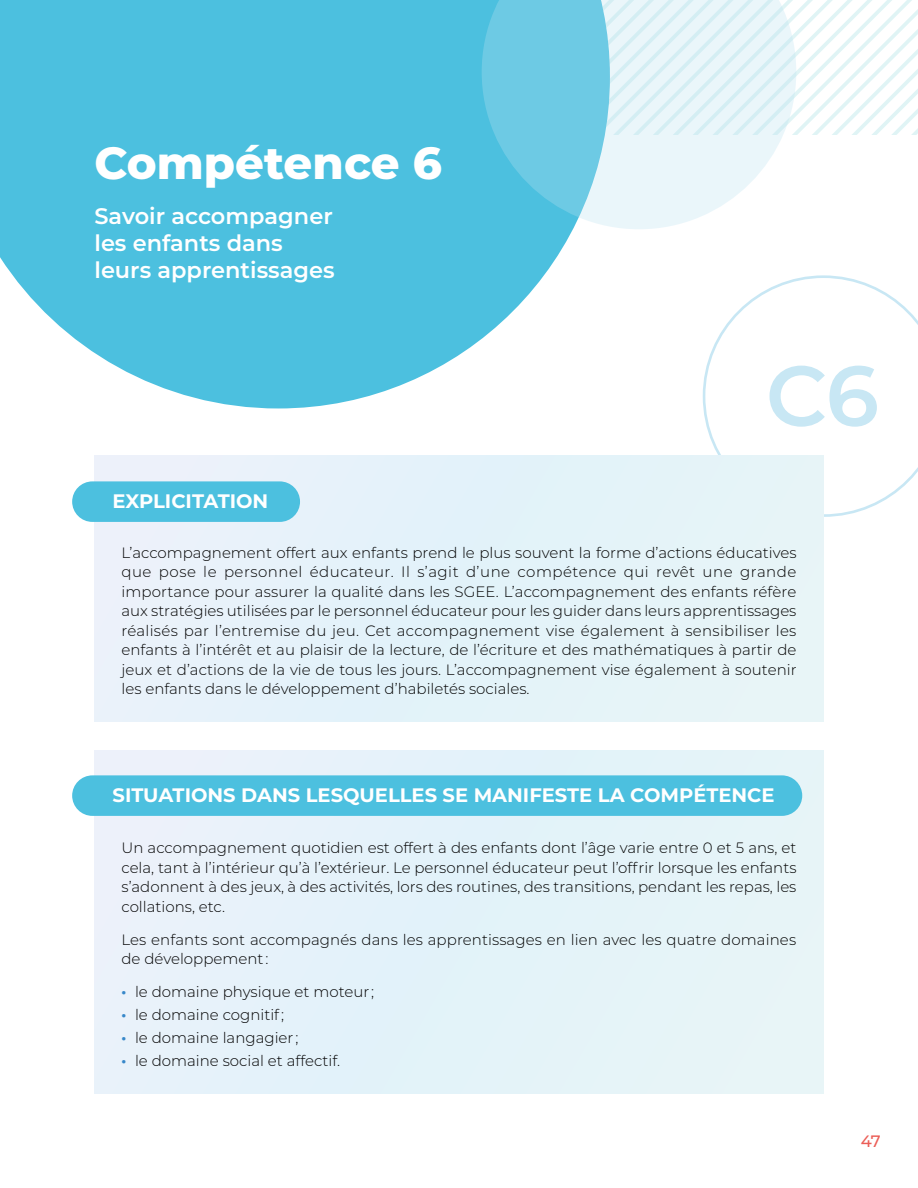
<style>
.page{position:relative;width:918px;height:1188px;background:#fff}
.page>*{position:absolute;margin:0;border:0;box-sizing:border-box;transform-origin:0 0}
.t1{font:600 84.75px "Montserrat";color:#c8e7f4}
.t2{font:800 45px "Montserrat";color:#fff}
.t3{font:600 22.5px/27px "Montserrat";color:#fff}
.t4{font:700 19.5px "Montserrat";color:#fff}
.t5{font:500 16.5px "Montserrat";color:#eb5e57}
.t6{font:300 15px/19.5px "Montserrat";color:#000;text-align:justify}
.s1{font-weight:800;color:#3788c9}
</style>
<div class="page">
<svg style="left:796px;top:0;width:122px;height:135px"></svg>
<svg style="left:703px;top:275px;width:215px;height:242px"></svg>
<svg style="left:0;top:0;width:573px;height:408px;background:#62c8e3"></svg>
<svg style="left:482px;top:0;width:314px;height:229px;background:#b7e4f1"></svg>
<div style="left:94px;top:751px;width:730px;height:342px;background:#e5f2f9"></div>
<div style="left:94px;top:456px;width:730px;height:265px;background:#e5f2f9"></div>
<div style="left:72px;top:481px;width:228px;height:41px;background:#4cc0df;border-radius:20px"></div>
<div style="left:72px;top:775px;width:730px;height:41px;background:#4cc0df;border-radius:20px"></div>
<h2 class="t2" style="left:94px;top:130px;width:349px">Compétence 6</h2>
<h3 class="t3" style="left:94px;top:202px;width:242px">Savoir accompagner les enfants dans leurs apprentissages</h3>
<h3 class="t4" style="left:113px;top:488px;width:157px">EXPLICITATION</h3>
<h1 class="t1" style="left:766px;top:336px;width:115px">C6</h1>
<p class="t6" style="left:122px;top:542px;width:677px">L’accompagnement offert aux enfants prend le plus souvent la forme d’actions éducatives que pose le personnel éducateur. Il s’agit d’une compétence qui revêt une grande importance pour assurer la qualité dans les SGEE. L’accompagnement des enfants réfère aux stratégies utilisées par le personnel éducateur pour les guider dans leurs apprentissages réalisés par l’entremise du jeu. Cet accompagnement vise également à sensibiliser les enfants à l’intérêt et au plaisir de la lecture, de l’écriture et des mathématiques à partir de jeux et d’actions de la vie de tous les jours. L’accompagnement vise également à soutenir les enfants dans le développement d’habiletés sociales.</p>
<h3 class="t4" style="left:113px;top:781px;width:664px">SITUATIONS DANS LESQUELLES SE MANIFESTE LA COMPÉTENCE</h3>
<p class="t6" style="left:122px;top:838px;width:677px">Un accompagnement quotidien est offert à des enfants dont l’âge varie entre 0 et 5 ans, et cela, tant à l’intérieur qu’à l’extérieur. Le personnel éducateur peut l’offrir lorsque les enfants s’adonnent à des jeux, à des activités, lors des routines, des transitions, pendant les repas, les collations, etc.</p>
<p class="t6" style="left:122px;top:929px;width:676px">Les enfants sont accompagnés dans les apprentissages en lien avec les quatre domaines de développement :</p>
<p class="t6" style="left:122px;top:980px;width:254px;line-height:23px;text-align:left"><span class="s1">·</span> le domaine physique et moteur ; <span class="s1">·</span> le domaine cognitif ;<br><span class="s1">·</span> le domaine langagier ;<br><span class="s1">·</span> le domaine social et affectif.</p>
<p class="t5" style="left:861px;top:1129px;width:22px">47</p>
</div>
